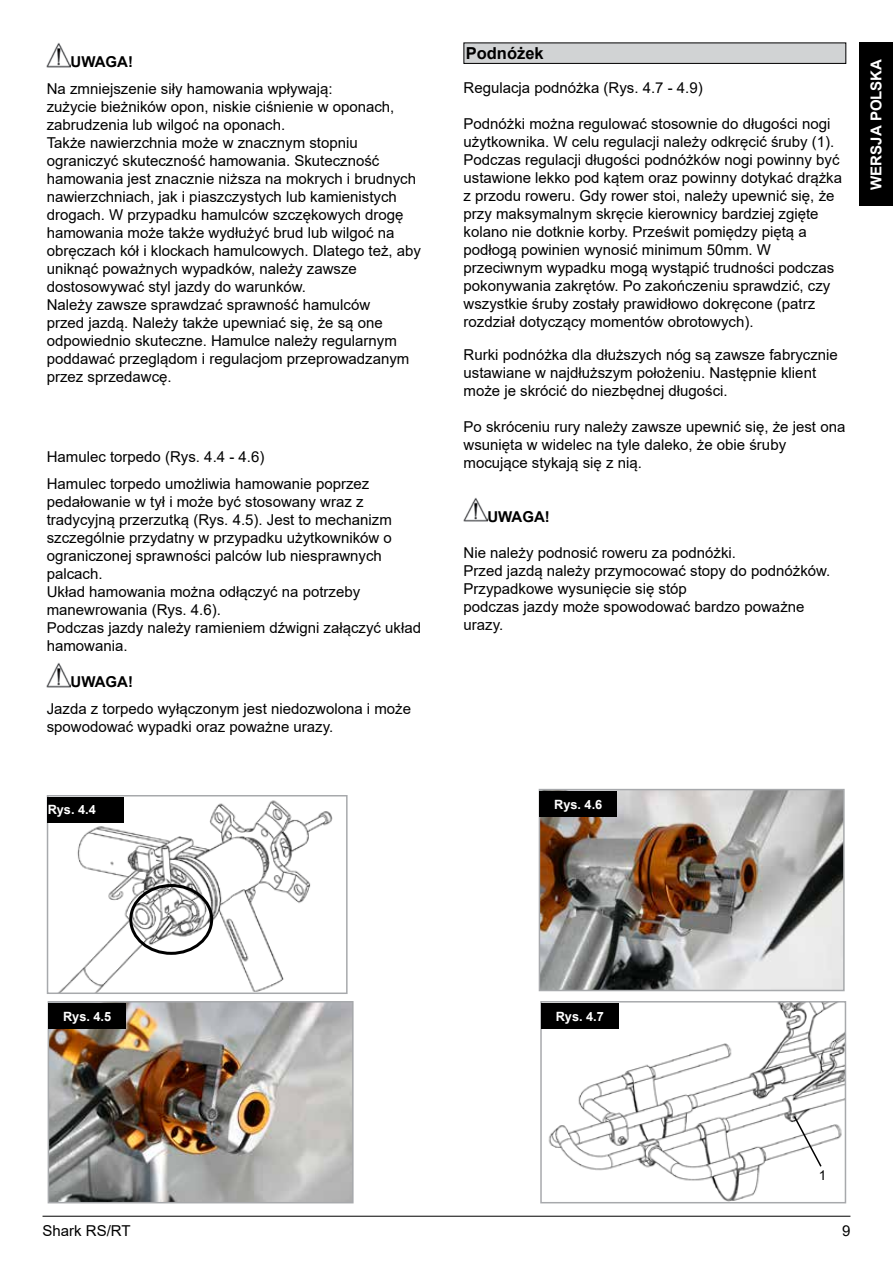
<style>
.page{position:relative;width:893px;height:1263px;background:#fff}
.page>*{position:absolute;margin:0;border:0;box-sizing:border-box;transform-origin:0 0}
.t1{font:700 16.5px "Arial";color:#000}
.t2{font:15px/18px "Arial";color:#000}
.t3{font:700 15px "Arial";color:#000}
.t4{font:700 15px "Arial";color:#fff}
.t5{font:13.5px "Arial";color:#000}
.t6{font:700 12.75px "Arial";color:#fff}
</style>
<div class="page">
<div style="left:859px;top:43px;width:34px;height:163px;background:#000"></div>
<hr style="left:43px;top:1216px;width:807px;height:1px;background:#000">
<img style="left:47px;top:43px;width:24px;height:24px">
<img style="left:47px;top:663px;width:24px;height:24px">
<div style="left:464px;top:43px;width:382px;height:20px;background:#d1d3d4"></div>
<div style="left:463px;top:43px;width:383px;height:21px;border:1px solid #000"></div>
<img style="left:463px;top:497px;width:24px;height:25px">
<img style="left:548px;top:1004px;width:295px;height:196px">
<div style="left:540px;top:1001px;width:306px;height:202px;border:2px solid #a7a9ac"></div>
<div style="left:541px;top:1003px;width:77px;height:26px;background:#000"></div>
<svg style="left:792px;top:1114px;width:31px;height:54px"></svg>
<div style="left:819px;top:1170px;width:16px;height:15px;background:#fff"></div>
<img style="left:542px;top:792px;width:300px;height:196px">
<div style="left:539px;top:789px;width:306px;height:202px;border:2px solid #a7a9ac"></div>
<div style="left:540px;top:791px;width:77px;height:26px;background:#000"></div>
<img style="left:51px;top:1004px;width:300px;height:196px">
<div style="left:48px;top:1001px;width:306px;height:202px;border:2px solid #a7a9ac"></div>
<div style="left:49px;top:1003px;width:77px;height:26px;background:#000"></div>
<img style="left:54px;top:800px;width:279px;height:191px">
<div style="left:47px;top:795px;width:301px;height:199px;border:2px solid #a7a9ac"></div>
<div style="left:48px;top:797px;width:76px;height:25px;background:#000"></div>
<div style="left:129px;top:884px;width:84px;height:71px;border:3px solid #000;border-radius:50%"></div>
<p class="t3" style="left:71px;top:51px;width:64px">UWAGA!</p>
<p class="t2" style="left:47px;top:80px;width:376px">Na zmniejszenie siły hamowania wpływają:<br>zużycie bieżników opon, niskie ciśnienie w oponach, zabrudzenia lub wilgoć na oponach.<br>Także nawierzchnia może w znacznym stopniu ograniczyć skuteczność hamowania. Skuteczność hamowania jest znacznie niższa na mokrych i brudnych nawierzchniach, jak i piaszczystych lub kamienistych drogach. W przypadku hamulców szczękowych drogę hamowania może także wydłużyć brud lub wilgoć na obręczach kół i klockach hamulcowych. Dlatego też, aby uniknąć poważnych wypadków, należy zawsze dostosowywać styl jazdy do warunków.<br>Należy zawsze sprawdzać sprawność hamulców<br>przed jazdą. Należy także upewniać się, że są one odpowiednio skuteczne. Hamulce należy regularnym poddawać przeglądom i regulacjom przeprowadzanym przez sprzedawcę.</p>
<p class="t2" style="left:47px;top:443px;width:324px;line-height:27px">Hamulec torpedo (Rys. 4.4 - 4.6)<br>Hamulec torpedo umożliwia hamowanie poprzez</p>
<p class="t2" style="left:47px;top:492px;width:376px">pedałowanie w tył i może być stosowany wraz z tradycyjną przerzutką (Rys. 4.5). Jest to mechanizm szczególnie przydatny w przypadku użytkowników o ograniczonej sprawności palców lub niesprawnych palcach.<br>Układ hamowania można odłączyć na potrzeby manewrowania (Rys. 4.6).<br>Podczas jazdy należy ramieniem dźwigni załączyć układ hamowania.</p>
<p class="t3" style="left:71px;top:672px;width:64px">UWAGA!</p>
<p class="t2" style="left:47px;top:700px;width:366px">Jazda z torpedo wyłączonym jest niedozwolona i może spowodować wypadki oraz poważne urazy.</p>
<p class="t6" style="left:48px;top:801px;width:50px">Rys. 4.4</p>
<p class="t1" style="left:466px;top:42px;width:79px">Podnóżek</p>
<p class="t2" style="left:463px;top:78px;width:241px">Regulacja podnóżka (Rys. 4.7 - 4.9)</p>
<p class="t2" style="left:463px;top:114px;width:380px">Podnóżki można regulować stosownie do długości nogi użytkownika. W celu regulacji należy odkręcić śruby (1).<br>Podczas regulacji długości podnóżków nogi powinny być ustawione lekko pod kątem oraz powinny dotykać drążka z przodu roweru. Gdy rower stoi, należy upewnić się, że przy maksymalnym skręcie kierownicy bardziej zgięte kolano nie dotknie korby. Prześwit pomiędzy piętą a podłogą powinien wynosić minimum 50mm. W przeciwnym wypadku mogą wystąpić trudności podczas pokonywania zakrętów. Po zakończeniu sprawdzić, czy wszystkie śruby zostały prawidłowo dokręcone (patrz rozdział dotyczący momentów obrotowych).</p>
<p class="t2" style="left:463px;top:345px;width:376px">Rurki podnóżka dla dłuższych nóg są zawsze fabrycznie ustawiane w najdłuższym położeniu. Następnie klient może je skrócić do niezbędnej długości.</p>
<p class="t2" style="left:463px;top:417px;width:383px">Po skróceniu rury należy zawsze upewnić się, że jest ona wsunięta w widelec na tyle daleko, że obie śruby mocujące stykają się z nią.</p>
<p class="t3" style="left:487px;top:506px;width:64px">UWAGA!</p>
<p class="t2" style="left:463px;top:543px;width:368px">Nie należy podnosić roweru za podnóżki.<br>Przed jazdą należy przymocować stopy do podnóżków.<br>Przypadkowe wysunięcie się stóp<br>podczas jazdy może spowodować bardzo poważne urazy.</p>
<p class="t4" style="left:866px;top:190px;width:132px;rotate:-90deg">WERSJA POLSKA</p>
<p class="t6" style="left:554px;top:795px;width:50px">Rys. 4.6</p>
<p class="t6" style="left:63px;top:1007px;width:50px">Rys. 4.5</p>
<p class="t6" style="left:556px;top:1007px;width:50px">Rys. 4.7</p>
<p class="t5" style="left:819px;top:1166px;width:9px">1</p>
<p class="t2" style="left:43px;top:1221px;width:90px">Shark RS/RT</p>
<p class="t2" style="left:842px;top:1221px;width:10px">9</p>
</div>
